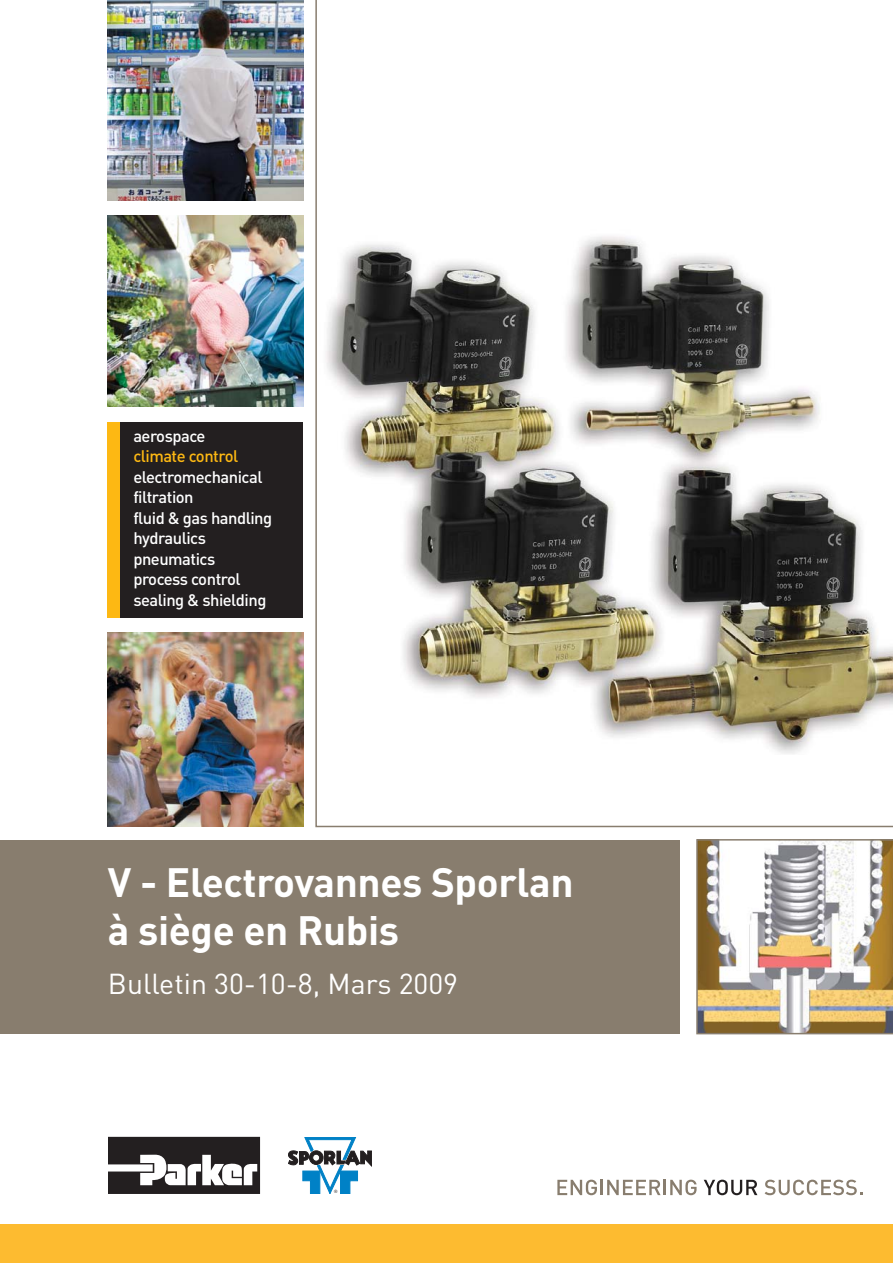
<style>
.page{position:relative;width:893px;height:1263px;background:#fff}
.page>*{position:absolute;margin:0;border:0;box-sizing:border-box;transform-origin:0 0}
.t1{font:700 40.5px/48px "DINOT";letter-spacing:-.01em;color:#fff}
.t2{font:28.5px "DINOT";color:#fff}
.t3{font:500 16.5px/20.4px "DIN";letter-spacing:-.03em;color:#fff}
.t4{font:500 16.5px "DIN";letter-spacing:-.03em;color:#fdb813}
.t5{font:4.5px "Helvetica";color:#231f20}
</style>
<div class="page">
<div style="left:0;top:840px;width:680px;height:194px;background:#887d6e"></div>
<div style="left:0;top:1225px;width:893px;height:38px;background:#fdbb30"></div>
<img style="left:108px;top:0;width:195px;height:200px">
<img style="left:108px;top:216px;width:195px;height:190px">
<img style="left:108px;top:633px;width:195px;height:193px">
<div style="left:107px;top:422px;width:196px;height:195px;background:#231f20"></div>
<div style="left:107px;top:422px;width:13px;height:195px;background:#fdb813"></div>
<svg style="left:315px;top:0;width:578px;height:827px"></svg>
<svg style="left:696px;top:839px;width:197px;height:195px"></svg>
<svg style="left:108px;top:1137px;width:152px;height:57px"></svg>
<svg style="left:557px;top:1180px;width:40px;height:15px"></svg>
<hr style="left:600px;top:1180px;width:3px;height:15px;background:#887d6e">
<svg style="left:607px;top:1180px;width:89px;height:15px"></svg>
<svg style="left:704px;top:1180px;width:53px;height:15px"></svg>
<svg style="left:764px;top:1180px;width:98px;height:15px"></svg>
<svg style="left:288px;top:1137px;width:83px;height:57px"></svg>
<p class="t3" style="left:133px;top:427px;width:73px">aerospace</p>
<p class="t4" style="left:133px;top:449px;width:106px">climate control</p>
<p class="t3" style="left:133px;top:468px;width:140px">electromechanical filtration<br>fluid &amp; gas handling hydraulics pneumatics process control sealing &amp; shielding</p>
<h1 class="t1" style="left:108px;top:864px;width:467px">V - Electrovannes Sporlan à siège en Rubis</h1>
<h2 class="t2" style="left:108px;top:974px;width:352px">Bulletin 30-10-8, Mars 2009</h2>
<p class="t5" style="left:334px;top:1190px;width:5px">®</p>
</div>
